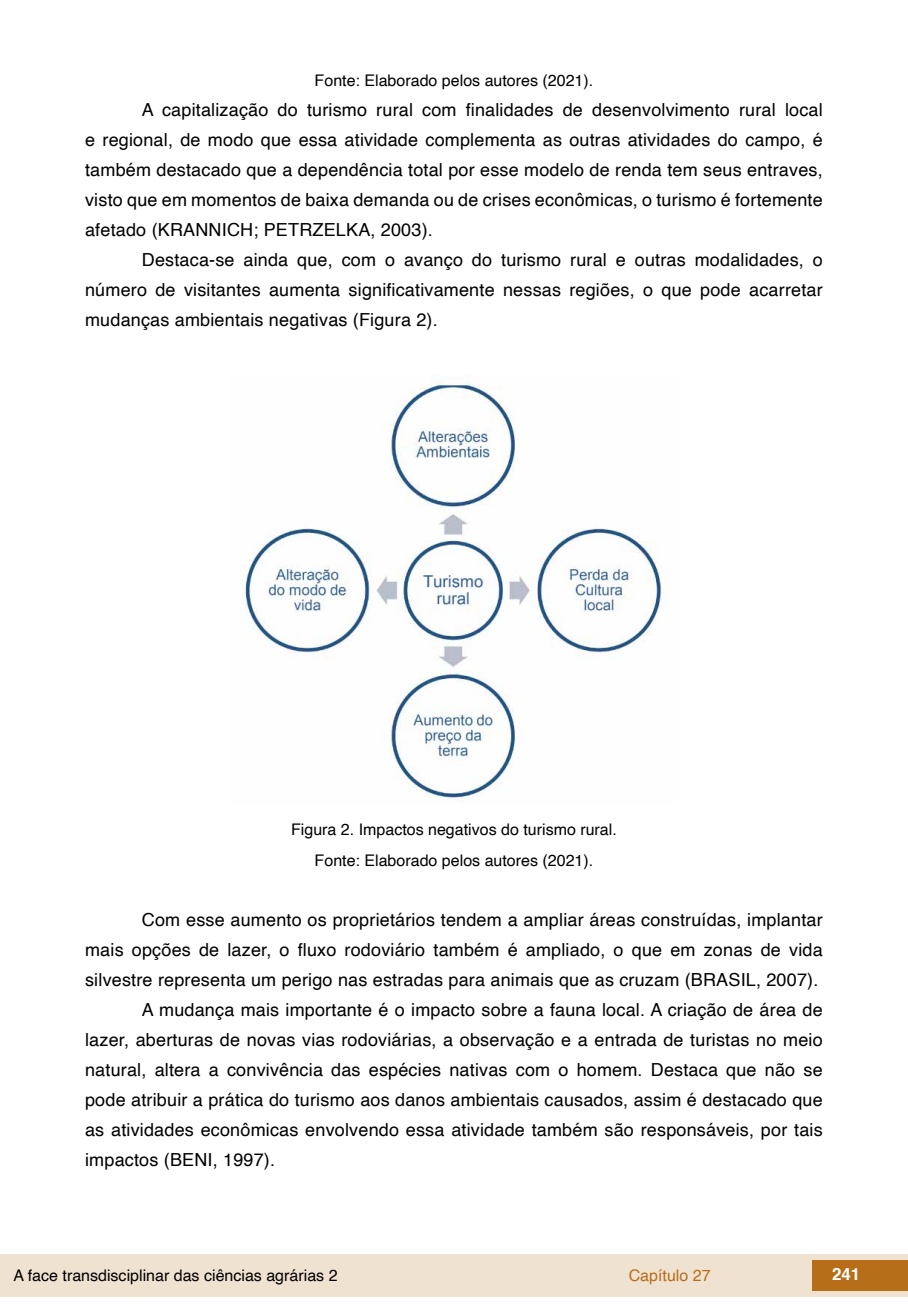
<style>
.page{position:relative;width:908px;height:1304px;background:#fff}
.page>*{position:absolute;margin:0;border:0;box-sizing:border-box;transform-origin:0 0}
.t1{font:18px/30px "Helvetica";letter-spacing:.01em;color:#000;text-align:justify}
.t2{font:700 16.8px "Helvetica";color:#fff}
.t3{font:16px/30.6px "Helvetica";color:#000;text-align:center}
.t4{font:16px "Helvetica";color:#b66e19}
</style>
<div class="page">
<div style="left:0;top:1254px;width:906px;height:43px;background:#f0e2d1"></div>
<div style="left:812px;top:1261px;width:95px;height:30px;background:#b66e19"></div>
<img style="left:241px;top:381px;width:424px;height:421px">
<p class="t3" style="left:314px;top:65px;width:280px">Fonte: Elaborado pelos autores (2021).</p>
<p class="t1" style="left:85px;top:95px;width:738px;text-indent:57px">A capitalização do turismo rural com finalidades de desenvolvimento rural local e regional, de modo que essa atividade complementa as outras atividades do campo, é também destacado que a dependência total por esse modelo de renda tem seus entraves, visto que em momentos de baixa demanda ou de crises econômicas, o turismo é fortemente afetado (KRANNICH; PETRZELKA, 2003).</p>
<p class="t1" style="left:85px;top:245px;width:738px;text-indent:57px">Destaca-se ainda que, com o avanço do turismo rural e outras modalidades, o número de visitantes aumenta significativamente nessas regiões, o que pode acarretar mudanças ambientais negativas (Figura 2).</p>
<p class="t3" style="left:291px;top:815px;width:327px">Figura 2. Impactos negativos do turismo rural.<br>Fonte: Elaborado pelos autores (2021).</p>
<p class="t1" style="left:142px;top:905px;width:682px">Com esse aumento os proprietários tendem a ampliar áreas construídas, implantar</p>
<p class="t1" style="left:85px;top:935px;width:738px">mais opções de lazer, o fluxo rodoviário também é ampliado, o que em zonas de vida</p>
<p class="t1" style="left:85px;top:965px;width:734px">silvestre representa um perigo nas estradas para animais que as cruzam (BRASIL, 2007).</p>
<p class="t1" style="left:142px;top:995px;width:682px">A mudança mais importante é o impacto sobre a fauna local. A criação de área de</p>
<p class="t1" style="left:85px;top:1025px;width:738px">lazer, aberturas de novas vias rodoviárias, a observação e a entrada de turistas no meio</p>
<p class="t1" style="left:85px;top:1055px;width:738px">natural, altera a convivência das espécies nativas com o homem. Destaca que não se</p>
<p class="t1" style="left:85px;top:1085px;width:738px">pode atribuir a prática do turismo aos danos ambientais causados, assim é destacado que</p>
<p class="t1" style="left:85px;top:1115px;width:738px">as atividades econômicas envolvendo essa atividade também são responsáveis, por tais</p>
<p class="t1" style="left:85px;top:1145px;width:191px">impactos (BENI, 1997).</p>
<p class="t3" style="left:14px;top:1260px;width:325px">A face transdisciplinar das ciências agrárias 2</p>
<p class="t4" style="left:628px;top:1263px;width:83px">Capítulo 27</p>
<p class="t2" style="left:831px;top:1261px;width:30px">241</p>
</div>
